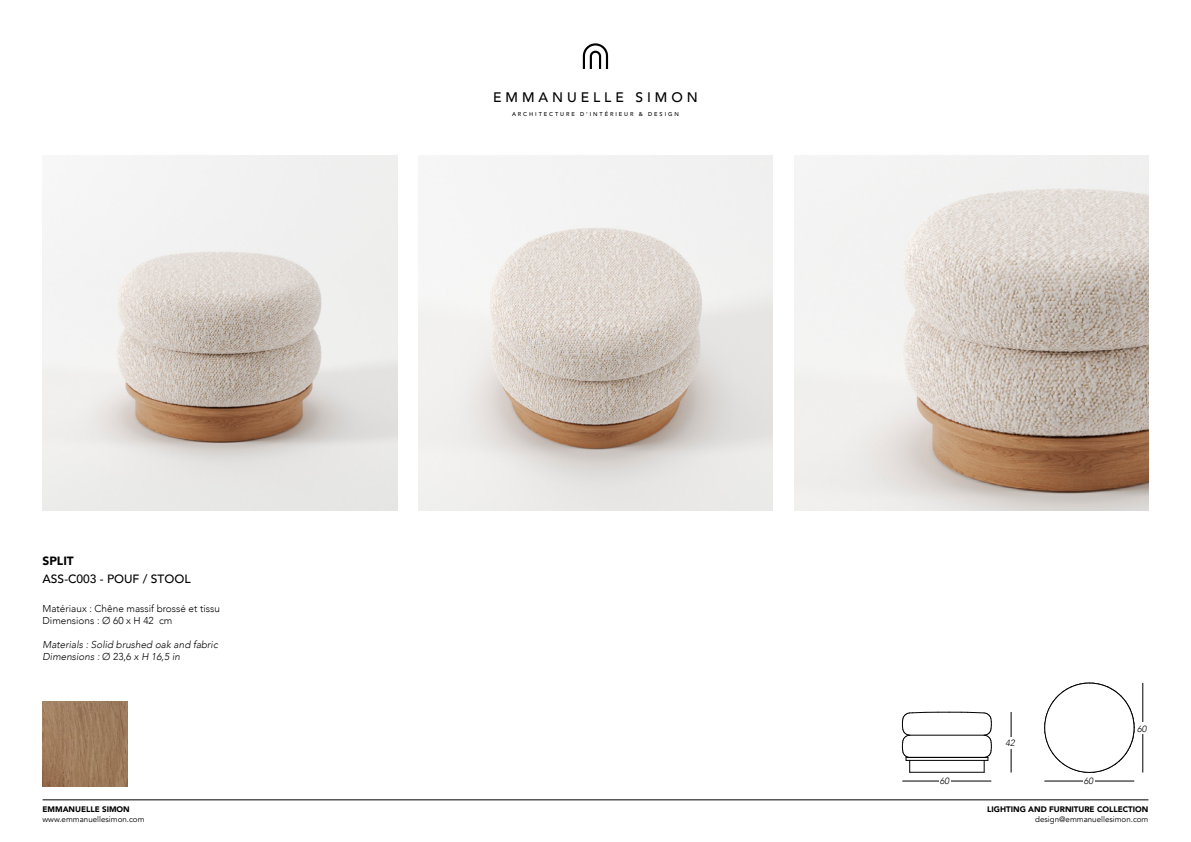
<style>
.page{position:relative;width:1191px;height:842px;background:#fff}
.page>*{position:absolute;margin:0;border:0;box-sizing:border-box;transform-origin:0 0}
.t1{font:500 13.8px "Avenir";letter-spacing:.285em;color:#000}
.t2{font:500 12px "Avenir";color:#000}
.t3{font:900 12px "Avenir";color:#000}
.t4{font:italic 300 10px/12px "Avenir";color:#000}
.t5{font:300 10px/12px "Avenir";color:#000}
.t6{font:italic 300 9px "Avenir";color:#000}
.t7{font:8px "Avenir";color:#000}
.t8{font:900 8px "Avenir";color:#000}
.t9{font:6.1px "Arial";color:#7d7f82}
.t10{font:500 5.6px "Avenir";letter-spacing:.34em;color:#000}
.s1{font-style:normal}
</style>
<div class="page">
<hr style="left:43px;top:799px;width:1105px;height:1px;background:#000">
<svg style="left:582px;top:43px;width:27px;height:26px"></svg>
<img style="left:43px;top:702px;width:85px;height:85px">
<svg style="left:1044px;top:683px;width:90px;height:90px"></svg>
<hr style="left:1142px;top:683px;width:1px;height:89px;background:#000">
<hr style="left:1011px;top:712px;width:1px;height:60px;background:#000">
<div style="left:1137px;top:723px;width:11px;height:11px;background:#fff"></div>
<div style="left:1005px;top:737px;width:11px;height:11px;background:#fff"></div>
<hr style="left:1044px;top:781px;width:90px;height:1px;background:#000">
<hr style="left:902px;top:781px;width:89px;height:1px;background:#000">
<div style="left:1083px;top:775px;width:12px;height:12px;background:#fff"></div>
<div style="left:939px;top:775px;width:12px;height:12px;background:#fff"></div>
<hr style="left:909px;top:772px;width:75px;height:1px;background:#000">
<svg style="left:902px;top:712px;width:90px;height:60px"></svg>
<img style="left:418px;top:156px;width:354px;height:354px">
<img style="left:43px;top:156px;width:354px;height:354px">
<img style="left:794px;top:156px;width:354px;height:354px">
<p class="t3" style="left:43px;top:550px;width:33px">SPLIT</p>
<p class="t2" style="left:43px;top:568px;width:150px">ASS-C003 - POUF / STOOL</p>
<p class="t5" style="left:43px;top:603px;width:179px">Matériaux : Chêne massif brossé et tissu<br>Dimensions : Ø 60 x H 42 cm</p>
<p class="t4" style="left:43px;top:639px;width:177px">Materials : Solid brushed oak and fabric<br>Dimensions : <span class="s1">Ø 23,6</span> x H 16,5 in</p>
<p class="t8" style="left:43px;top:802px;width:89px">EMMANUELLE SIMON</p>
<p class="t7" style="left:43px;top:814px;width:103px">www.emmanuellesimon.com</p>
<h1 class="t1" style="left:493px;top:85px;width:206px">EMMANUELLE SIMON</h1>
<p class="t10" style="left:512px;top:109px;width:168px">ARCHITECTURE D’INTÉRIEUR &amp; DESIGN</p>
<p class="t9" style="left:1002px;top:747px;width:12px;rotate:-90deg">405</p>
<p class="t6" style="left:1005px;top:737px;width:11px">42</p>
<p class="t6" style="left:939px;top:776px;width:11px">60</p>
<p class="t6" style="left:1083px;top:776px;width:11px">60</p>
<p class="t6" style="left:1137px;top:723px;width:11px">60</p>
<p class="t8" style="left:987px;top:802px;width:163px">LIGHTING AND FURNITURE COLLECTION</p>
<p class="t7" style="left:1035px;top:814px;width:115px">design@emmanuellesimon.com</p>
</div>
